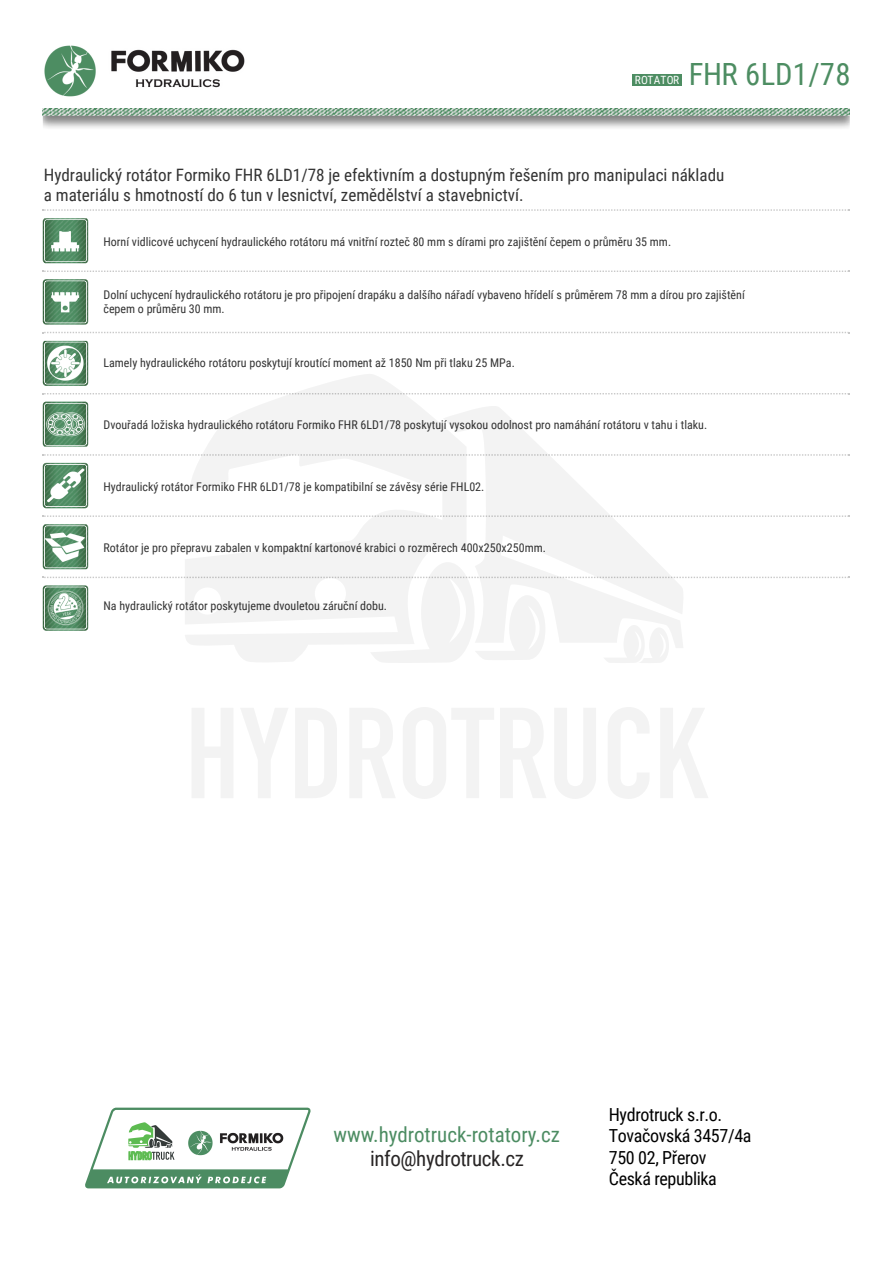
<style>
.page{position:relative;width:893px;height:1263px;background:#fff}
.page>*{position:absolute;margin:0;border:0;box-sizing:border-box;transform-origin:0 0}
.t1{font:30.6px "Roboto Condensed";color:#4d8d62}
.t2{font:21px "Roboto Condensed";color:#4c8c62}
.t3{font:21px "Roboto Condensed";letter-spacing:-.02em;color:#282525}
.t4{font:18px/21.6px "Roboto Condensed";letter-spacing:-.02em;color:#000}
.t5{font:17.1px/20.5px "Roboto Condensed";color:#333}
.t6{font:12px/14.4px "Roboto Condensed";color:#333}
.t7{font:11.4px "Roboto Condensed";letter-spacing:.01em;color:#fff}
</style>
<div class="page">
<img style="left:43px;top:74px;width:806px;height:54px">
<img style="left:43px;top:45px;width:206px;height:53px">
<div style="left:632px;top:74px;width:49px;height:11px;background:#4d8d62"></div>
<img style="left:43px;top:108px;width:806px;height:7px">
<svg style="left:43px;top:209px;width:806px;height:2px"></svg>
<svg style="left:43px;top:218px;width:45px;height:45px"></svg>
<img style="left:45px;top:220px;width:41px;height:41px">
<svg style="left:43px;top:271px;width:806px;height:1px"></svg>
<svg style="left:43px;top:279px;width:45px;height:46px"></svg>
<img style="left:45px;top:281px;width:41px;height:42px">
<svg style="left:43px;top:332px;width:806px;height:1px"></svg>
<svg style="left:43px;top:340px;width:45px;height:46px"></svg>
<img style="left:45px;top:342px;width:41px;height:42px">
<svg style="left:43px;top:393px;width:806px;height:1px"></svg>
<svg style="left:43px;top:402px;width:45px;height:45px"></svg>
<img style="left:45px;top:404px;width:41px;height:41px">
<svg style="left:43px;top:454px;width:806px;height:2px"></svg>
<svg style="left:43px;top:463px;width:45px;height:45px"></svg>
<img style="left:45px;top:465px;width:41px;height:41px">
<svg style="left:43px;top:515px;width:806px;height:2px"></svg>
<svg style="left:85px;top:1108px;width:226px;height:80px"></svg>
<img style="left:187px;top:1130px;width:98px;height:26px">
<svg style="left:185px;top:374px;width:281px;height:150px"></svg>
<svg style="left:443px;top:402px;width:242px;height:122px"></svg>
<svg style="left:192px;top:707px;width:516px;height:92px"></svg>
<svg style="left:43px;top:524px;width:806px;height:139px"></svg>
<p class="t7" style="left:634px;top:72px;width:46px">ROTATOR</p>
<h1 class="t1" style="left:688px;top:53px;width:163px">FHR 6LD1/78</h1>
<h3 class="t5" style="left:44px;top:164px;width:682px">Hydraulický rotátor Formiko FHR 6LD1/78 je efektivním a dostupným řešením pro manipulaci nákladu a materiálu s hmotností do 6 tun v lesnictví, zemědělství a stavebnictví.</h3>
<p class="t6" style="left:103px;top:234px;width:569px">Horní vidlicové uchycení hydraulického rotátoru má vnitřní rozteč 80 mm s dírami pro zajištění čepem o průměru 35 mm.</p>
<p class="t6" style="left:103px;top:287px;width:643px">Dolní uchycení hydraulického rotátoru je pro připojení drapáku a dalšího nářadí vybaveno hřídelí s průměrem 78 mm a dírou pro zajištění čepem o průměru 30 mm.</p>
<p class="t6" style="left:103px;top:355px;width:413px">Lamely hydraulického rotátoru poskytují kroutící moment až 1850 Nm při tlaku 25 MPa.</p>
<p class="t6" style="left:103px;top:417px;width:605px">Dvouřadá ložiska hydraulického rotátoru Formiko FHR 6LD1/78 poskytují vysokou odolnost pro namáhání rotátoru v tahu i tlaku.</p>
<p class="t6" style="left:103px;top:479px;width:382px">Hydraulický rotátor Formiko FHR 6LD1/78 je kompatibilní se závěsy série FHL02.</p>
<p class="t6" style="left:103px;top:540px;width:444px">Rotátor je pro přepravu zabalen v kompaktní kartonové krabici o rozměrech 400x250x250mm.</p>
<p class="t6" style="left:103px;top:598px;width:285px">Na hydraulický rotátor poskytujeme dvouletou záruční dobu.</p>
<h2 class="t2" style="left:333px;top:1120px;width:228px">www.hydrotruck-rotatory.cz</h2>
<h2 class="t3" style="left:370px;top:1144px;width:155px">info@hydrotruck.cz</h2>
<h3 class="t4" style="left:608px;top:1103px;width:144px">Hydrotruck s.r.o.<br>Tovačovská 3457/4a<br>750 02, Přerov<br>Česká republika</h3>
</div>
